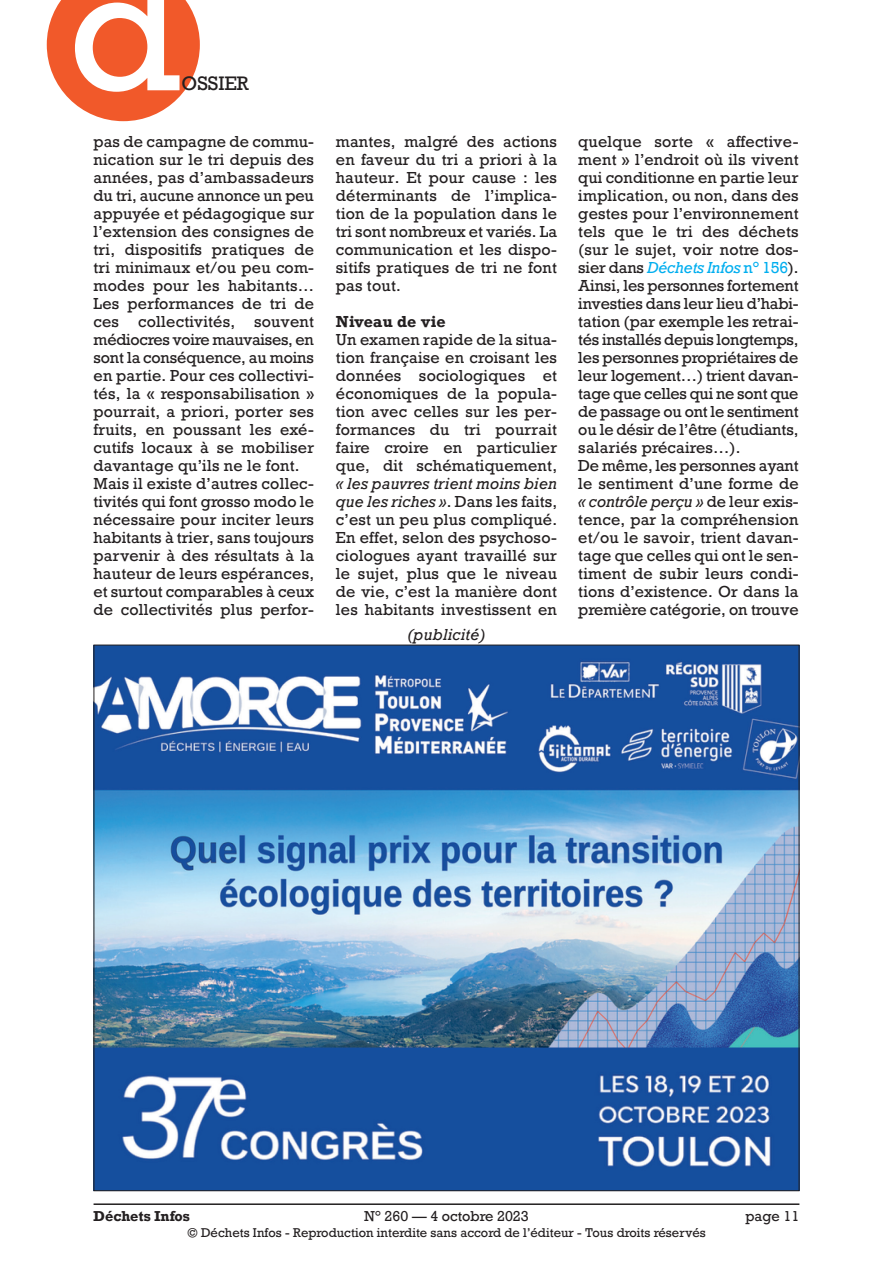
<style>
.page{position:relative;width:893px;height:1263px;background:#fff}
.page>*{position:absolute;margin:0;border:0;box-sizing:border-box;transform-origin:0 0}
.t1{font:166.5px "Rockwell";color:#fff}
.t2{font:18.3px "Rockwell";color:#231f20}
.Texte_courant{font:15px/18px "Rockwell";letter-spacing:.01em;color:#231f20;text-align:justify}
.Texte_courant-2{font:700 15px "Rockwell";letter-spacing:.01em;color:#231f20}
.Texte_courant-3{font:italic 15px "Rockwell";letter-spacing:.015em;color:#231f20}
.t3{font:13.5px "Rockwell";color:#231f20}
.t4{font:700 13.5px "Rockwell";color:#231f20}
.t5{font:12px "Rockwell";color:#231f20}
.s1{font-style:italic}
.s2{font-style:italic;color:#00aeef}
.s3{color:#00aeef}
</style>
<div class="page">
<hr style="left:94px;top:1203px;width:705px;height:2px;background:#231f20">
<img style="left:96px;top:647px;width:701px;height:542px">
<svg style="left:47px;top:0;width:153px;height:121px;background:#f3734b"></svg>
<h1 class="t1" style="left:69px;top:-73px;width:114px">d</h1>
<p class="t2" style="left:182px;top:72px;width:69px">OSSIER</p>
<p class="Texte_courant" style="left:94px;top:133px;width:222px">pas de campagne de commu&shy;nication sur le tri depuis des années, pas d’ambassadeurs du tri, aucune annonce un peu appuyée et pédagogique sur l’extension des consignes de tri, dispositifs pratiques de tri minimaux et/ou peu com&shy;modes pour les habitants… Les performances de tri de ces</p>
<p class="Texte_courant" style="left:138px;top:313px;width:98px">collectivités,</p>
<p class="Texte_courant" style="left:94px;top:313px;width:222px;text-indent:161px">souvent médiocres voire mauvaises, en sont la conséquence, au moins en partie. Pour ces collectivi&shy;tés, la « responsabilisation » pourrait, a priori, porter ses fruits, en poussant les exé&shy;cutifs locaux à se mobiliser davantage qu’ils ne le font.</p>
<p class="Texte_courant" style="left:94px;top:475px;width:222px">Mais il existe d’autres collec&shy;tivités qui font grosso modo le nécessaire pour inciter leurs habitants à trier, sans toujours parvenir à des résultats à la hauteur de leurs espérances, et surtout comparables à ceux de collectivités plus perfor-</p>
<p class="Texte_courant" style="left:336px;top:133px;width:223px">mantes, malgré des actions en faveur du tri a priori à la hauteur. Et pour cause : les déterminants de l’implica&shy;tion de la population dans le tri sont nombreux et variés. La communication et les dispo&shy;sitifs pratiques de tri ne font pas tout.</p>
<p class="Texte_courant-2" style="left:336px;top:312px;width:111px">Niveau de vie</p>
<p class="Texte_courant" style="left:336px;top:331px;width:223px">Un examen rapide de la situa&shy;tion française en croisant les données sociologiques et économiques de la popula&shy;tion avec celles sur les per&shy;formances du tri pourrait faire croire en particulier que, dit schématiquement, <span class="s1">« les pauvres trient moins bien que les riches »</span>. Dans les faits, c’est un peu plus compliqué.<br>En effet, selon des psychoso&shy;ciologues ayant travaillé sur le sujet, plus que le niveau de vie, c’est la manière dont les habitants investissent en</p>
<p class="Texte_courant-3" style="left:407px;top:625px;width:80px">(publicité)</p>
<p class="Texte_courant" style="left:578px;top:133px;width:222px">quelque sorte « affective&shy;ment » l’endroit où ils vivent qui conditionne en partie leur implication, ou non, dans des gestes pour l’environnement tels que le tri des déchets (sur le sujet, voir notre dos&shy;sier dans <span class="s2">Déchets Infos</span> <span class="s3">n° 156</span>).<br>Ainsi, les personnes fortement investies dans leur lieu d’habi&shy;tation (par exemple les retrai&shy;tés installés depuis longtemps, les personnes propriétaires de leur logement…) trient davan&shy;tage que celles qui ne sont que de passage ou ont le sentiment ou le désir de l’être (étudiants, salariés précaires…).</p>
<p class="Texte_courant" style="left:578px;top:457px;width:222px">De même, les personnes ayant le sentiment d’une forme de <span class="s1">« contrôle perçu »</span> de leur exis&shy;tence, par la compréhension et/ou le savoir, trient davan&shy;tage que celles qui ont le sen&shy;timent de subir leurs condi&shy;tions d’existence. Or dans la première catégorie, on trouve</p>
<p class="t4" style="left:94px;top:1207px;width:98px">Déchets Infos</p>
<p class="t3" style="left:364px;top:1207px;width:166px">N° 260 — 4 octobre 2023</p>
<p class="t3" style="left:745px;top:1207px;width:55px">page 11</p>
<p class="t5" style="left:187px;top:1225px;width:520px">© Déchets Infos - Reproduction interdite sans accord de l’éditeur - Tous droits réservés</p>
</div>
